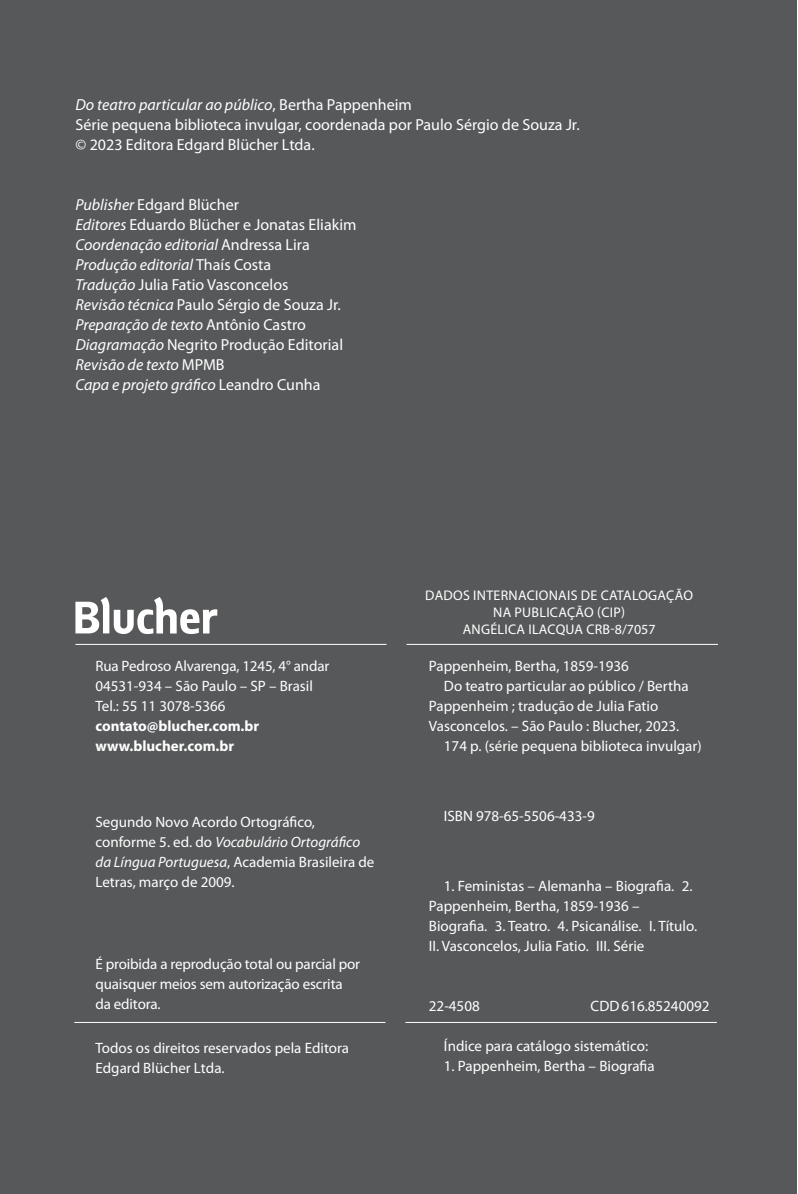
<style>
.page{position:relative;width:798px;height:1194px;background:#fff}
.page>*{position:absolute;margin:0;border:0;box-sizing:border-box;transform-origin:0 0}
.t1{font:16px/20px "Myriad Pro";color:#fff}
.t2{font:15px/20px "Myriad Pro";color:#fff}
.t3{font:700 15px/20px "Myriad Pro";color:#fff}
.t4{font:14px/16.8px "Myriad Pro";letter-spacing:.02em;color:#fff;text-align:center}
.s1{font-style:italic}
</style>
<div class="page">
<div style="left:0;top:0;width:795px;height:1194px;background:#57585a"></div>
<svg style="left:75px;top:597px;width:142px;height:37px"></svg>
<hr style="left:75px;top:644px;width:311px;height:1px;background:#fff">
<hr style="left:74px;top:1022px;width:311px;height:1px;background:#fff">
<hr style="left:406px;top:644px;width:311px;height:1px;background:#fff">
<hr style="left:405px;top:1022px;width:311px;height:1px;background:#fff">
<p class="t1" style="left:75px;top:94px;width:505px"><span class="s1">Do teatro particular ao público</span>, Bertha Pappenheim<br>Série pequena biblioteca invulgar, coordenada por Paulo Sérgio de Souza Jr. © 2023 Editora Edgard Blücher Ltda.</p>
<p class="t1" style="left:75px;top:194px;width:282px"><span class="s1">Publisher</span> Edgard Blücher<br><span class="s1">Editores</span> Eduardo Blücher e Jonatas Eliakim <span class="s1">Coordenação editorial</span> Andressa Lira <span class="s1">Produção editorial</span> Thaís Costa<br><span class="s1">Tradução</span> Julia Fatio Vasconcelos<br><span class="s1">Revisão técnica</span> Paulo Sérgio de Souza Jr.<br><span class="s1">Preparação de texto</span> Antônio Castro <span class="s1">Diagramação</span> Negrito Produção Editorial <span class="s1">Revisão de texto</span> MPMB<br><span class="s1">Capa e projeto gráfico</span> Leandro Cunha</p>
<p class="t2" style="left:95px;top:656px;width:235px">Rua Pedroso Alvarenga, 1245, 4° andar<br>04531-934 – São Paulo – SP – Brasil<br>Tel.: 55 11 3078-5366</p>
<p class="t3" style="left:95px;top:715px;width:165px">contato@blucher.com.br www.blucher.com.br</p>
<p class="t2" style="left:95px;top:812px;width:280px">Segundo Novo Acordo Ortográfico, conforme 5. ed. do <span class="s1">Vocabulário Ortográfico da Língua Portuguesa</span>, Academia Brasileira de Letras, março de 2009.</p>
<p class="t2" style="left:95px;top:954px;width:266px">É proibida a reprodução total ou parcial por quaisquer meios sem autorização escrita da editora.</p>
<p class="t2" style="left:95px;top:1038px;width:255px">Todos os direitos reservados pela Editora<br>Edgard Blücher Ltda.</p>
<p class="t4" style="left:425px;top:587px;width:269px">DADOS INTERNACIONAIS DE CATALOGAÇÃO<br>NA PUBLICAÇÃO (CIP)<br>ANGÉLICA ILACQUA CRB-8/7057</p>
<p class="t2" style="left:428px;top:656px;width:201px">Pappenheim, Bertha, 1859-1936</p>
<p class="t2" style="left:443px;top:676px;width:246px">Do teatro particular ao público / Bertha</p>
<p class="t2" style="left:428px;top:695px;width:231px">Pappenheim ; tradução de Julia Fatio</p>
<p class="t2" style="left:428px;top:715px;width:252px">Vasconcelos. – São Paulo : Blucher, 2023.</p>
<p class="t2" style="left:443px;top:735px;width:259px">174 p. (série pequena biblioteca invulgar)</p>
<p class="t2" style="left:443px;top:805px;width:152px">ISBN 978-65-5506-433-9</p>
<p class="t2" style="left:428px;top:875px;width:269px;text-indent:15px">1. Feministas – Alemanha – Biografia. 2.<br>Pappenheim, Bertha, 1859-1936 – Biografia. 3. Teatro. 4. Psicanálise. I. Título.<br>II. Vasconcelos, Julia Fatio. III. Série</p>
<p class="t2" style="left:428px;top:995px;width:52px">22-4508</p>
<p class="t2" style="left:590px;top:995px;width:120px">CDD 616.85240092</p>
<p class="t2" style="left:443px;top:1035px;width:205px">Índice para catálogo sistemático:</p>
<p class="t2" style="left:443px;top:1055px;width:212px">1. Pappenheim, Bertha – Biografia</p>
</div>
